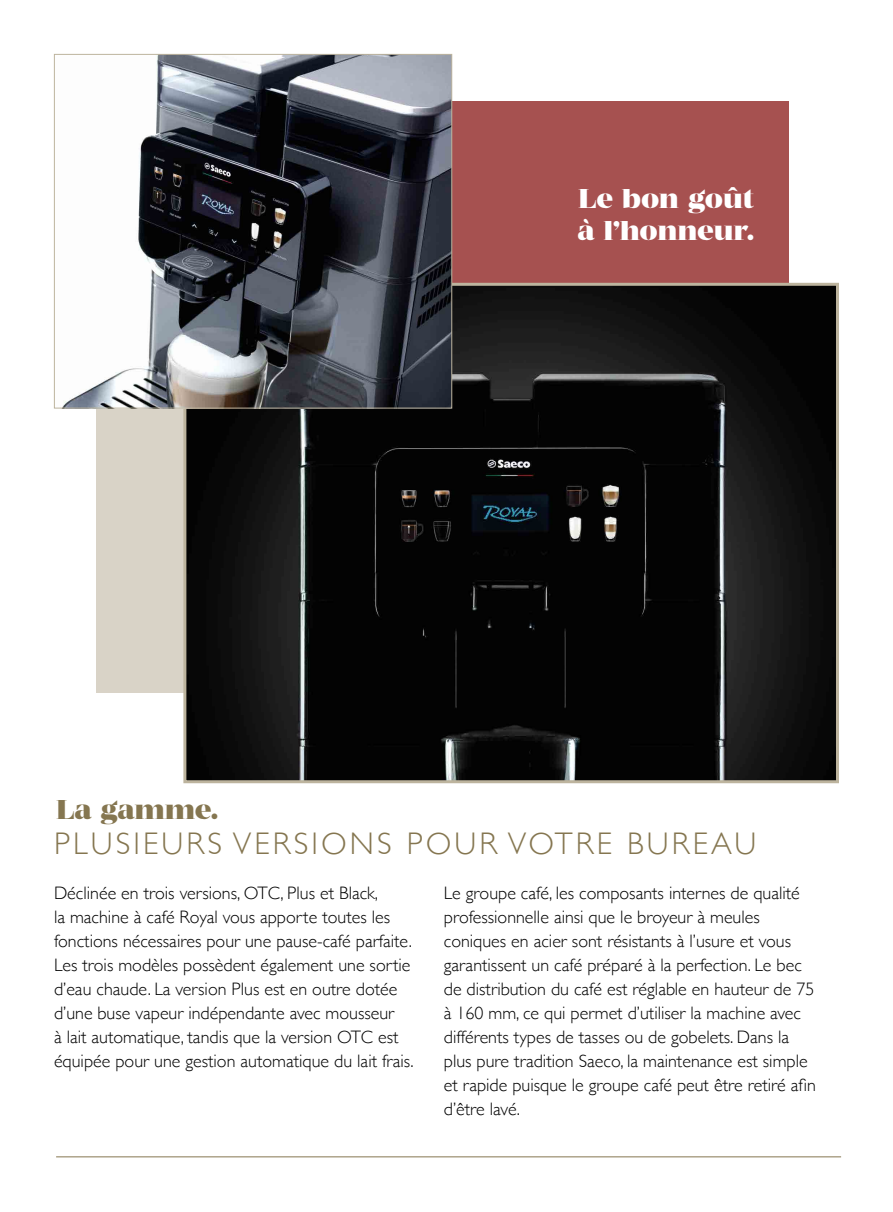
<style>
.page{position:relative;width:893px;height:1212px;background:#fff}
.page>*{position:absolute;margin:0;border:0;box-sizing:border-box;transform-origin:0 0}
.t1{font:300 31.2px "Gill Sans";letter-spacing:.1em;color:#857650}
.t2{font:700 27.15px/32.5px "MADE Coachella";letter-spacing:-.01em;color:#fff}
.t3{font:700 27.15px "MADE Coachella";letter-spacing:-.01em;color:#857650}
.t4{font:300 18px/24px "Gill Sans";color:#000}
</style>
<div class="page">
<div style="left:299px;top:101px;width:489px;height:246px;background:#a65150"></div>
<div style="left:96px;top:390px;width:448px;height:302px;background:#d9d3c7"></div>
<img style="left:187px;top:287px;width:648px;height:492px">
<div style="left:183px;top:283px;width:656px;height:500px;border:3px solid #bdb49e"></div>
<img style="left:63px;top:56px;width:387px;height:350px">
<div style="left:54px;top:54px;width:398px;height:354px;border:1px solid #bdb49e"></div>
<hr style="left:56px;top:1156px;width:785px;height:1px;background:#857650">
<h2 class="t3" style="left:56px;top:793px;width:163px">La gamme.</h2>
<h2 class="t2" style="left:578px;top:184px;width:178px">Le bon goût à l’honneur.</h2>
<h1 class="t1" style="left:54px;top:819px;width:704px">PLUSIEURS VERSIONS POUR VOTRE BUREAU</h1>
<p class="t4" style="left:54px;top:880px;width:361px">Déclinée en trois versions, OTC, Plus et Black,<br>la machine à café Royal vous apporte toutes les fonctions nécessaires pour une pause-café parfaite.<br>Les trois modèles possèdent également une sortie d’eau chaude. La version Plus est en outre dotée d’une buse vapeur indépendante avec mousseur<br>à lait automatique, tandis que la version OTC est équipée pour une gestion automatique du lait frais.</p>
<p class="t4" style="left:444px;top:880px;width:374px">Le groupe café, les composants internes de qualité professionnelle ainsi que le broyeur à meules coniques en acier sont résistants à l’usure et vous garantissent un café préparé à la perfection. Le bec de distribution du café est réglable en hauteur de 75 à 160 mm, ce qui permet d’utiliser la machine avec différents types de tasses ou de gobelets. Dans la plus pure tradition Saeco, la maintenance est simple et rapide puisque le groupe café peut être retiré afin d’être lavé.</p>
</div>
